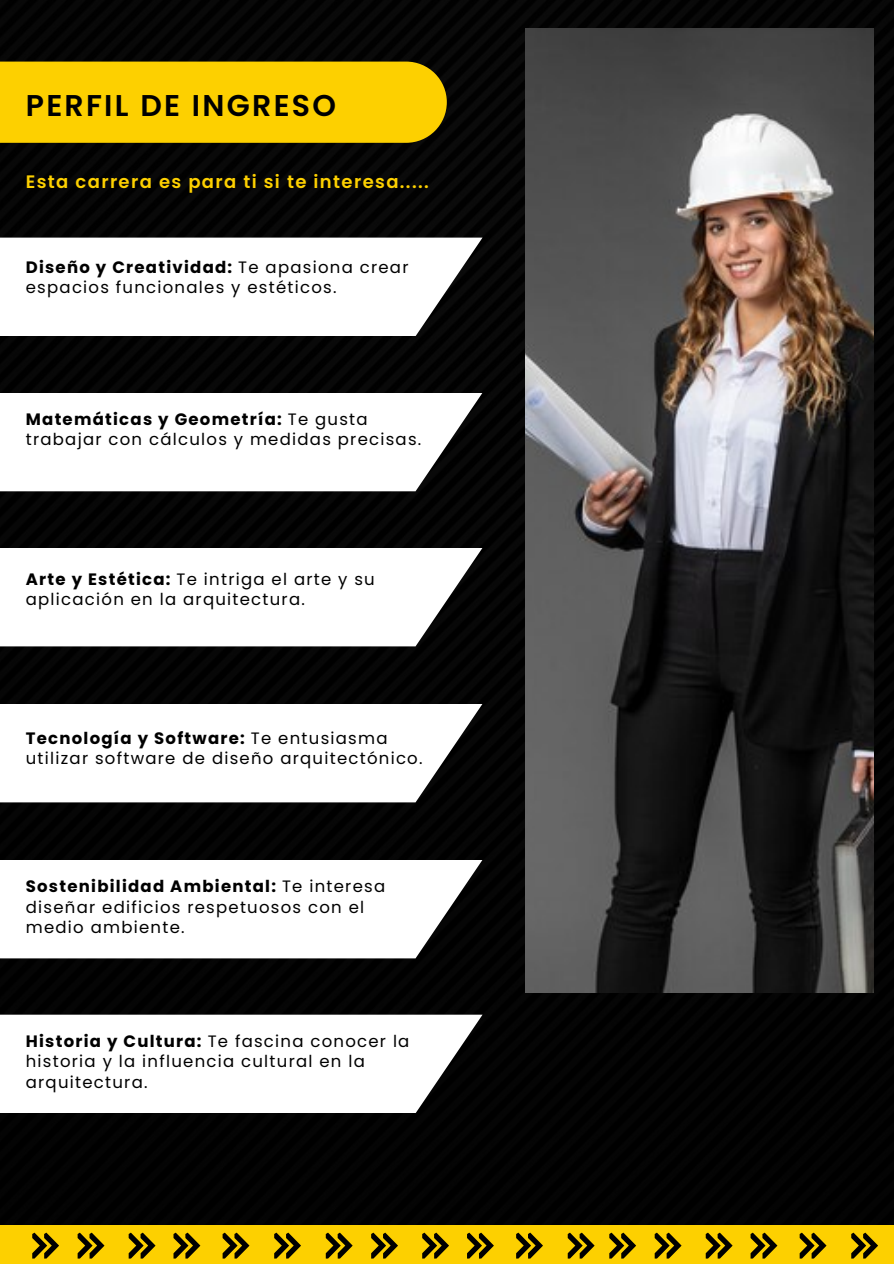
<style>
.page{position:relative;width:894px;height:1264px;background:#fff}
.page>*{position:absolute;margin:0;border:0;box-sizing:border-box;transform-origin:0 0}
.t1{font:600 30px "Poppins";letter-spacing:.075em;color:#000}
.t2{font:600 18px "Poppins";letter-spacing:.075em;color:#fdd000}
.t3{font:16.5px/20.2px "Poppins";letter-spacing:.075em;color:#000}
.s1{font-weight:700}
</style>
<div class="page">
<div style="left:0;top:0;width:893px;height:1263px;background:#000"></div>
<img style="left:525px;top:29px;width:348px;height:963px">
<div style="left:0;top:62px;width:446px;height:81px;background:#fdd000"></div>
<svg style="left:0;top:237px;width:482px;height:99px;background:#ececec"></svg>
<div style="left:0;top:393px;width:482px;height:98px;background:#fff"></div>
<div style="left:0;top:548px;width:482px;height:98px;background:#fff"></div>
<div style="left:0;top:704px;width:482px;height:98px;background:#fff"></div>
<div style="left:0;top:860px;width:482px;height:98px;background:#fff"></div>
<svg style="left:0;top:1014px;width:482px;height:99px;background:#ececec"></svg>
<div style="left:0;top:1225px;width:893px;height:38px;background:#fdd000"></div>
<svg style="left:32px;top:1232px;width:27px;height:26px"></svg>
<svg style="left:326px;top:1232px;width:26px;height:26px"></svg>
<svg style="left:609px;top:1232px;width:27px;height:26px"></svg>
<svg style="left:78px;top:1232px;width:26px;height:26px"></svg>
<svg style="left:371px;top:1232px;width:27px;height:26px"></svg>
<svg style="left:654px;top:1232px;width:27px;height:26px"></svg>
<svg style="left:129px;top:1232px;width:26px;height:26px"></svg>
<svg style="left:422px;top:1232px;width:27px;height:26px"></svg>
<svg style="left:705px;top:1232px;width:27px;height:26px"></svg>
<svg style="left:173px;top:1232px;width:27px;height:26px"></svg>
<svg style="left:467px;top:1232px;width:26px;height:26px"></svg>
<svg style="left:750px;top:1232px;width:27px;height:26px"></svg>
<svg style="left:222px;top:1232px;width:27px;height:26px"></svg>
<svg style="left:516px;top:1232px;width:27px;height:26px"></svg>
<svg style="left:799px;top:1232px;width:27px;height:26px"></svg>
<svg style="left:274px;top:1232px;width:27px;height:26px"></svg>
<svg style="left:567px;top:1232px;width:27px;height:26px"></svg>
<svg style="left:851px;top:1232px;width:26px;height:26px"></svg>
<h2 class="t1" style="left:26px;top:84px;width:312px">PERFIL DE INGRESO</h2>
<p class="t2" style="left:26px;top:169px;width:404px">Esta carrera es para ti si te interesa.....</p>
<p class="t3" style="left:26px;top:257px;width:384px"><span class="s1">Diseño y Creatividad:</span> Te apasiona crear espacios funcionales y estéticos.</p>
<p class="t3" style="left:26px;top:409px;width:397px"><span class="s1">Matemáticas y Geometría:</span> Te gusta trabajar con cálculos y medidas precisas.</p>
<p class="t3" style="left:26px;top:568px;width:350px"><span class="s1">Arte y Estética:</span> Te intriga el arte y su aplicación en la arquitectura.</p>
<p class="t3" style="left:26px;top:728px;width:398px"><span class="s1">Tecnología y Software:</span> Te entusiasma utilizar software de diseño arquitectónico.</p>
<p class="t3" style="left:26px;top:876px;width:361px"><span class="s1">Sostenibilidad Ambiental:</span> Te interesa diseñar edificios respetuosos con el medio ambiente.</p>
<p class="t3" style="left:26px;top:1031px;width:385px"><span class="s1">Historia y Cultura:</span> Te fascina conocer la historia y la influencia cultural en la arquitectura.</p>
</div>
